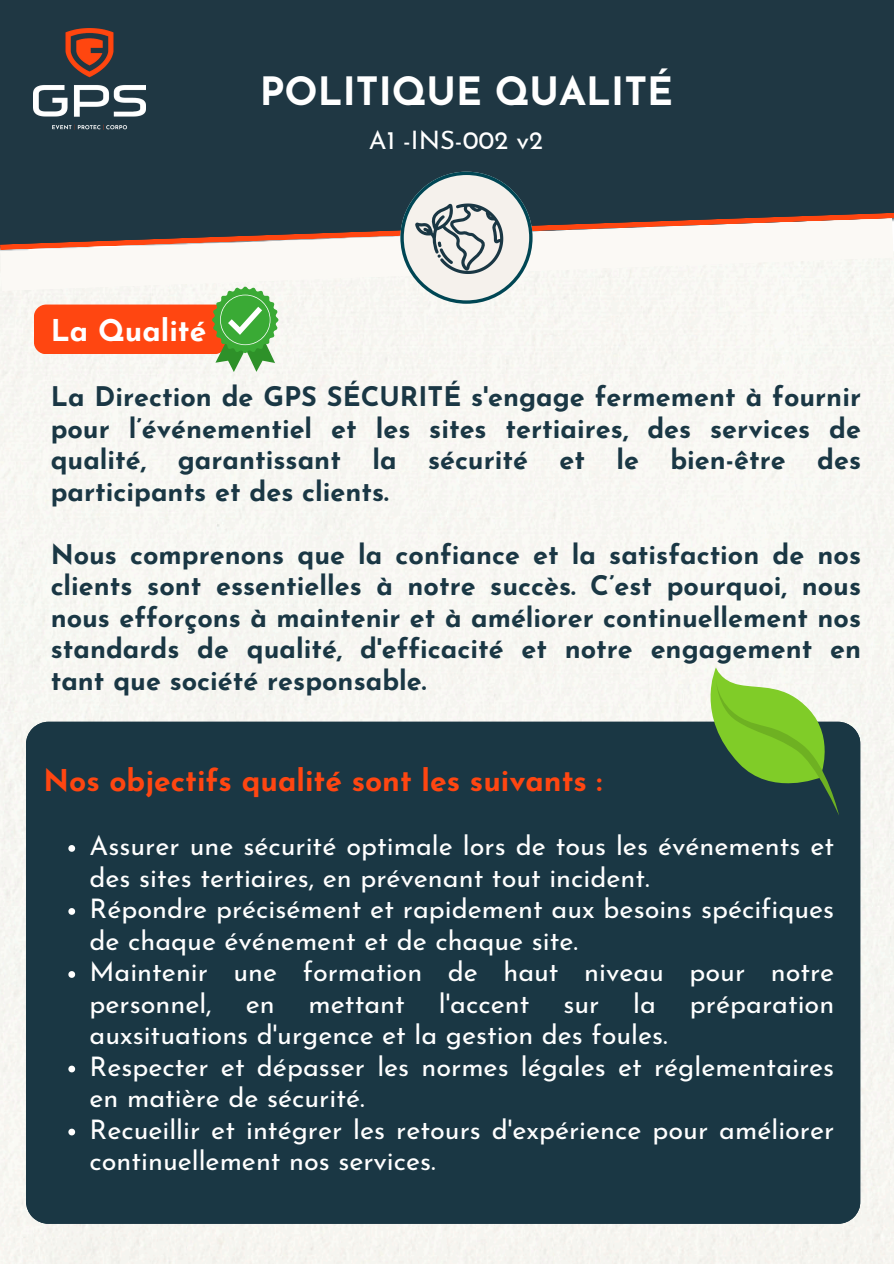
<style>
.page{position:relative;width:894px;height:1264px;background:#fff}
.page>*{position:absolute;margin:0;border:0;box-sizing:border-box;transform-origin:0 0}
.t1{font:700 39px "Josefin Sans";color:#fff}
.t2{font:700 30px "Josefin Sans";color:#ff4611}
.t3{font:700 30px "Josefin Sans";color:#fff}
.t4{font:27px/31.5px "Josefin Sans";color:#fff}
.t5{font:700 27px/31.5px "Josefin Sans";color:#1a3744;text-align:justify}
.t6{font:25.5px "Josefin Sans";color:#fff}
</style>
<div class="page">
<div style="left:0;top:372px;width:893px;height:891px;background:#f7f6f2"></div>
<div style="left:26px;top:721px;width:834px;height:502px;background:#1a3744"></div>
<div style="left:0;top:0;width:893px;height:172px;background:#1f3743"></div>
<img style="left:34px;top:28px;width:111px;height:102px">
<svg style="left:693px;top:667px;width:145px;height:148px"></svg>
<svg style="left:0;top:172px;width:893px;height:200px"></svg>
<svg style="left:68px;top:845px;width:7px;height:6px"></svg>
<svg style="left:68px;top:908px;width:7px;height:6px"></svg>
<svg style="left:68px;top:971px;width:7px;height:6px"></svg>
<svg style="left:68px;top:1065px;width:7px;height:7px"></svg>
<svg style="left:68px;top:1128px;width:7px;height:7px"></svg>
<p class="t1" style="left:259px;top:76px;width:415px">POLITIQUE QUALITÉ</p>
<p class="t6" style="left:369px;top:130px;width:176px">A1 -INS-002 v2</p>
<h1 class="t3" style="left:51px;top:318px;width:157px">La Qualité</h1>
<p class="t5" style="left:51px;top:383px;width:811px">La Direction de GPS SÉCURITÉ s'engage fermement à fournir pour l’événementiel et les sites tertiaires, des services de qualité, garantissant la sécurité et le bien-être des participants et des clients.</p>
<p class="t5" style="left:51px;top:541px;width:811px">Nous comprenons que la confiance et la satisfaction de nos clients sont essentielles à notre succès. C’est pourquoi, nous nous efforçons à maintenir et à améliorer continuellement nos standards de qualité, d'efficacité et notre engagement en tant que société responsable.</p>
<h2 class="t2" style="left:44px;top:768px;width:559px">Nos objectifs qualité sont les suivants :</h2>
<h2 class="t4" style="left:89px;top:832px;width:746px">Assurer une sécurité optimale lors de tous les événements et des sites tertiaires, en prévenant tout incident.</h2>
<h2 class="t4" style="left:89px;top:895px;width:746px">Répondre précisément et rapidement aux besoins spécifiques de chaque événement et de chaque site.</h2>
<p class="t4" style="left:89px;top:958px;width:746px">Maintenir une formation de haut niveau pour notre personnel,</p>
<p class="t4" style="left:246px;top:990px;width:30px">en</p>
<p class="t4" style="left:308px;top:990px;width:98px">mettant</p>
<p class="t4" style="left:439px;top:990px;width:92px">l'accent</p>
<p class="t4" style="left:563px;top:990px;width:37px">sur</p>
<p class="t4" style="left:633px;top:990px;width:24px">la</p>
<p class="t4" style="left:689px;top:990px;width:146px">préparation</p>
<p class="t4" style="left:89px;top:1021px;width:579px">auxsituations d'urgence et la gestion des foules.</p>
<p class="t4" style="left:89px;top:1053px;width:746px">Respecter et dépasser les normes légales et réglementaires en matière de sécurité.</p>
<p class="t4" style="left:89px;top:1116px;width:746px">Recueillir et intégrer les retours d'expérience pour améliorer continuellement nos services.</p>
</div>
